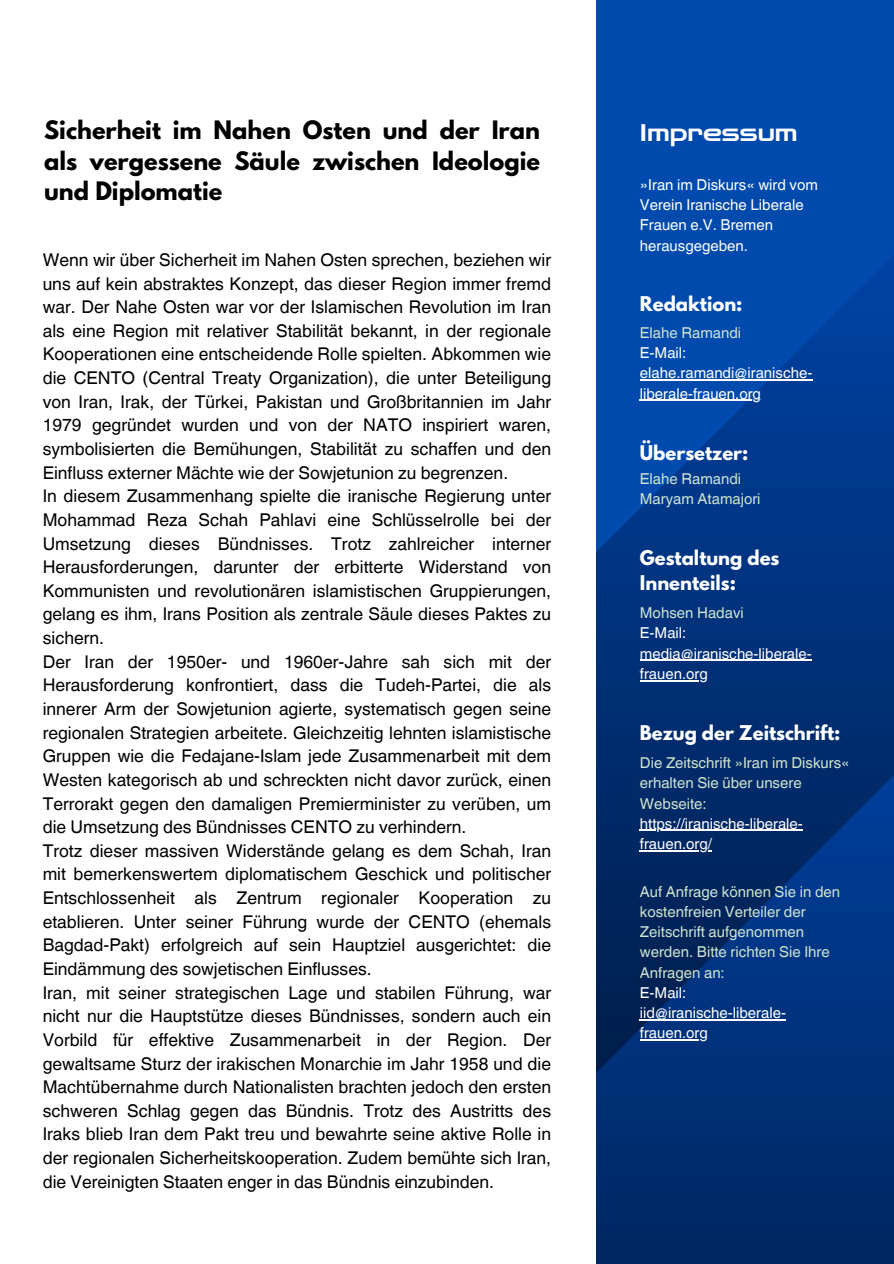
<style>
.page{position:relative;width:894px;height:1264px;background:#fff}
.page>*{position:absolute;margin:0;border:0;box-sizing:border-box;transform-origin:0 0}
.t1{font:24px "Zen Dots";color:#fff}
.t2{font:700 22.5px/30.3px "League Spartan";color:#000;text-align:justify}
.t3{font:700 18px/24.8px "League Spartan";color:#fff}
.t4{font:17.55px/23.7px "Helvetica World";color:#000}
.t5{font:15px/20.2px "Helvetica World";color:#fff}
.t6{font:15px/20.2px "Helvetica World";color:#cfe3cf}
</style>
<div class="page">
<div style="left:0;top:0;width:893px;height:1263px;background:#004aad"></div>
<svg style="left:595px;top:1089px;width:298px;height:174px;background:#012c6c"></svg>
<svg style="left:595px;top:188px;width:298px;height:901px"></svg>
<div style="left:0;top:0;width:595px;height:1263px;background:#fff"></div>
<hr style="left:639px;top:379px;width:173px;height:2px;background:#fff">
<hr style="left:639px;top:400px;width:121px;height:1px;background:#fff">
<hr style="left:639px;top:659px;width:172px;height:2px;background:#fff">
<hr style="left:639px;top:680px;width:68px;height:1px;background:#fff">
<hr style="left:639px;top:829px;width:163px;height:2px;background:#fff">
<hr style="left:639px;top:850px;width:72px;height:1px;background:#fff">
<hr style="left:639px;top:1019px;width:146px;height:1px;background:#fff">
<hr style="left:639px;top:1039px;width:68px;height:1px;background:#fff">
<h4 class="t2" style="left:44px;top:118px;width:497px">Sicherheit im Nahen Osten und der Iran als vergessene Säule zwischen Ideologie und Diplomatie</h4>
<h1 class="t4" style="left:43px;top:248px;width:510px">Wenn wir über Sicherheit im Nahen Osten sprechen, beziehen wir uns auf kein abstraktes Konzept, das dieser Region immer fremd war. Der Nahe Osten war vor der Islamischen Revolution im Iran als eine Region mit relativer Stabilität bekannt, in der regionale Kooperationen eine entscheidende Rolle spielten. Abkommen wie die CENTO (Central Treaty Organization), die unter Beteiligung von Iran, Irak, der Türkei, Pakistan und Großbritannien im Jahr 1979 gegründet wurden und von der NATO inspiriert waren, symbolisierten die Bemühungen, Stabilität zu schaffen und den Einfluss externer Mächte wie der Sowjetunion zu begrenzen.<br>In diesem Zusammenhang spielte die iranische Regierung unter Mohammad Reza Schah Pahlavi eine Schlüsselrolle bei der Umsetzung dieses Bündnisses. Trotz zahlreicher interner Herausforderungen, darunter der erbitterte Widerstand von Kommunisten und revolutionären islamistischen Gruppierungen, gelang es ihm, Irans Position als zentrale Säule dieses Paktes zu sichern.<br>Der Iran der 1950er- und 1960er-Jahre sah sich mit der Herausforderung konfrontiert, dass die Tudeh-Partei, die als innerer Arm der Sowjetunion agierte, systematisch gegen seine regionalen Strategien arbeitete. Gleichzeitig lehnten islamistische Gruppen wie die Fedajane-Islam jede Zusammenarbeit mit dem Westen kategorisch ab und schreckten nicht davor zurück, einen Terrorakt gegen den damaligen Premierminister zu verüben, um die Umsetzung des Bündnisses CENTO zu verhindern.<br>Trotz dieser massiven Widerstände gelang es dem Schah, Iran mit bemerkenswertem diplomatischem Geschick und politischer Entschlossenheit als Zentrum regionaler Kooperation zu etablieren. Unter seiner Führung wurde der CENTO (ehemals Bagdad-Pakt) erfolgreich auf sein Hauptziel ausgerichtet: die Eindämmung des sowjetischen Einflusses.<br>Iran, mit seiner strategischen Lage und stabilen Führung, war nicht nur die Hauptstütze dieses Bündnisses, sondern auch ein Vorbild für effektive Zusammenarbeit in der Region. Der gewaltsame Sturz der irakischen Monarchie im Jahr 1958 und die Machtübernahme durch Nationalisten brachten jedoch den ersten schweren Schlag gegen das Bündnis. Trotz des Austritts des Iraks blieb Iran dem Pakt treu und bewahrte seine aktive Rolle in der regionalen Sicherheitskooperation. Zudem bemühte sich Iran, die Vereinigten Staaten enger in das Bündnis einzubinden.</h1>
<p class="t1" style="left:639px;top:119px;width:159px">Impressum</p>
<h2 class="t5" style="left:639px;top:175px;width:179px">»Iran im Diskurs« wird vom<br>Verein Iranische Liberale<br>Frauen e.V. Bremen herausgegeben.</h2>
<h3 class="t3" style="left:639px;top:293px;width:104px">Redaktion:</h3>
<h3 class="t6" style="left:639px;top:323px;width:103px">Elahe Ramandi</h3>
<p class="t5" style="left:639px;top:343px;width:48px">E-Mail:</p>
<p class="t5" style="left:639px;top:363px;width:174px">elahe.ramandi@iranische-</p>
<p class="t5" style="left:639px;top:383px;width:122px">liberale-frauen.org</p>
<h3 class="t3" style="left:639px;top:442px;width:110px">Übersetzer:</h3>
<p class="t6" style="left:639px;top:468px;width:103px">Elahe Ramandi</p>
<p class="t6" style="left:639px;top:489px;width:122px">Maryam Atamajori</p>
<p class="t3" style="left:639px;top:548px;width:141px">Gestaltung des<br>Innenteils:</p>
<p class="t6" style="left:639px;top:603px;width:105px">Mohsen Hadavi</p>
<p class="t5" style="left:639px;top:623px;width:48px">E-Mail:</p>
<p class="t5" style="left:639px;top:643px;width:173px">media@iranische-liberale-</p>
<h3 class="t5" style="left:639px;top:663px;width:69px">frauen.org</h3>
<p class="t3" style="left:639px;top:722px;width:202px">Bezug der Zeitschrift:</p>
<p class="t6" style="left:639px;top:752px;width:211px">Die Zeitschrift »Iran im Diskurs« erhalten Sie über unsere<br>Webseite:</p>
<p class="t5" style="left:639px;top:813px;width:164px">https://iranische-liberale-</p>
<p class="t5" style="left:639px;top:833px;width:74px">frauen.org/</p>
<p class="t6" style="left:639px;top:881px;width:202px">Auf Anfrage können Sie in den kostenfreien Verteiler der<br>Zeitschrift aufgenommen werden. Bitte richten Sie Ihre<br>Anfragen an:</p>
<p class="t5" style="left:639px;top:982px;width:48px">E-Mail:</p>
<p class="t5" style="left:639px;top:1002px;width:148px">iid@iranische-liberale&shy;frauen.org</p>
</div>
